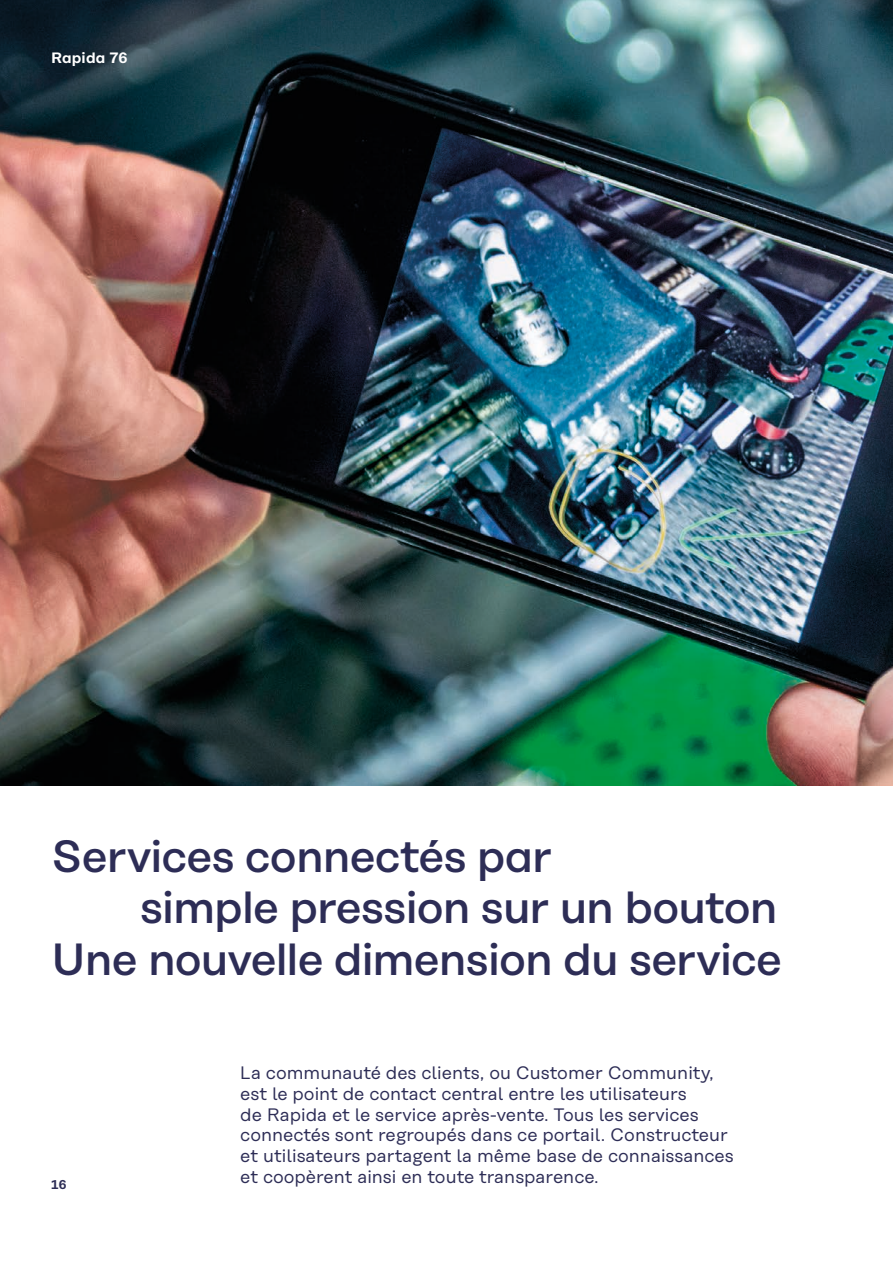
<style>
.page{position:relative;width:893px;height:1263px;background:#fff}
.page>*{position:absolute;margin:0;border:0;box-sizing:border-box;transform-origin:0 0}
.t1{font:500 45px "Koenig&Bauer H";letter-spacing:-.02em;color:#2d2d56}
.t2{font:18px/20.7px "Koenig&Bauer T";color:#2d2d56}
.t3{font:600 15px "Koenig&Bauer H";letter-spacing:.015em;color:#fff}
.t4{font:600 12.75px "Koenig&Bauer H";color:#2d2d56}
</style>
<div class="page">
<img style="left:0;top:0;width:893px;height:785px">
<p class="t3" style="left:51px;top:49px;width:78px">Rapida 76</p>
<h1 class="t1" style="left:51px;top:830px;width:502px">Services connectés par</h1>
<h1 class="t1" style="left:140px;top:881px;width:639px">simple pression sur un bouton</h1>
<h1 class="t1" style="left:51px;top:933px;width:733px">Une nouvelle dimension du service</h1>
<p class="t4" style="left:51px;top:1177px;width:17px">16</p>
<p class="t2" style="left:240px;top:1062px;width:496px">La communauté des clients, ou Customer Community, est le point de contact central entre les utilisateurs<br>de Rapida et le service après-vente. Tous les services connectés sont regroupés dans ce portail. Constructeur et utilisateurs partagent la même base de connaissances et coopèrent ainsi en toute transparence.</p>
</div>
